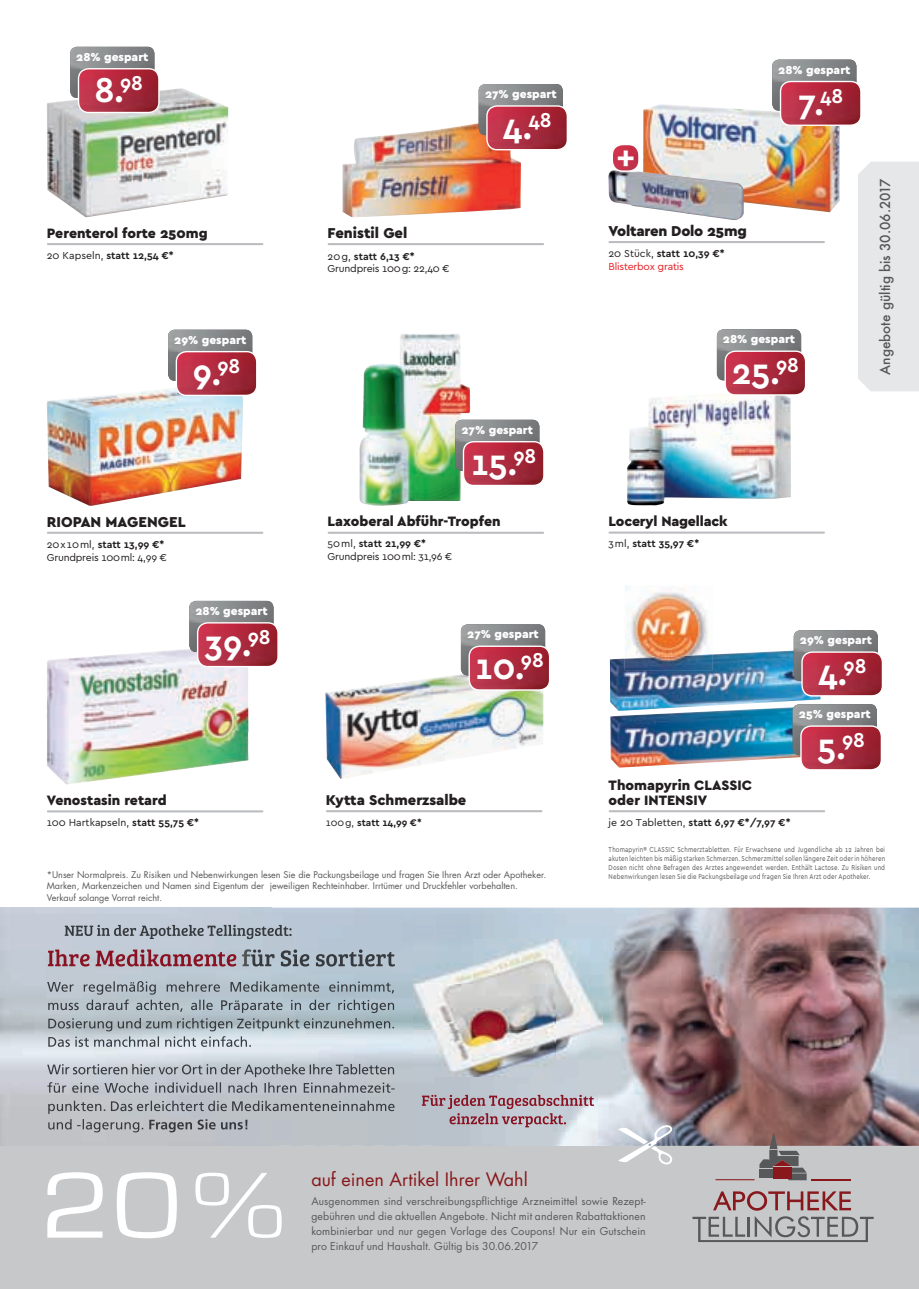
<style>
.page{position:relative;width:919px;height:1289px;background:#fff}
.page>*{position:absolute;margin:0;border:0;box-sizing:border-box;transform-origin:0 0}
.t1{font:97.05px "Eurostile";color:#fff;scale:1.18 1}
.t2{font:700 36px "Cera";color:#fff;scale:.95 1}
.t3{font:700 33.45px "Cera";color:#fff}
.t4{font:18px "Futura";color:#88181b}
.t5{font:900 15px "Cera";color:#231f20}
.t6{font:900 14.85px "Cera";color:#231f20}
.t7{font:900 14.25px/15.3px "Cera";color:#231f20}
.t8{font:500 13.5px "Futura";color:#57585a}
.t9{font:900 12px "Cera";color:#fff}
.t10{font:10.5px/15px "Futura";letter-spacing:.01em;color:#57585a;text-align:justify}
.t11{font:10.5px/12.6px "Cera";letter-spacing:-.02em;color:#231f20}
.t12{font:700 10.5px "Cera";color:#231f20}
.t13{font:10.5px/12.6px "Cera";letter-spacing:-.02em;color:#e41f25}
.t14{font:10.5px "Cera";color:#231f20}
.t15{font:700 10.05px "Cera";color:#231f20}
.t16{font:9px/11.2px "Futura";color:#57585a}
.t17{font:7.5px/9px "Cera";letter-spacing:.025em;color:#57585a;text-align:justify;scale:.81 1}
.s1{font-weight:400}
.s2{font-weight:700}
.s3{color:#231f20}
.s4{font-weight:700;color:#231f20}
</style>
<div class="page">
<div style="left:858px;top:162px;width:60px;height:229px;background:#e6e7e9"></div>
<div style="left:0;top:1144px;width:918px;height:144px;background:#c7c8ca"></div>
<img style="left:0;top:907px;width:434px;height:156px">
<img style="left:434px;top:907px;width:484px;height:44px">
<img style="left:602px;top:951px;width:316px;height:112px">
<svg style="left:65px;top:924px;width:226px;height:15px;background:#98a1aa"></svg>
<svg style="left:242px;top:949px;width:153px;height:17px;background:#8a969f"></svg>
<svg style="left:48px;top:949px;width:188px;height:17px;background:#aa8390"></svg>
<img style="left:413px;top:939px;width:189px;height:124px">
<svg style="left:47px;top:981px;width:347px;height:65px;background:#a8b4bc"></svg>
<svg style="left:692px;top:1191px;width:181px;height:50px"></svg>
<hr style="left:747px;top:1216px;width:3px;height:20px;background:#57585a">
<img style="left:359px;top:364px;width:41px;height:142px">
<hr style="left:328px;top:531px;width:215px;height:3px;background:#bcbdc0">
<img style="left:455px;top:420px;width:84px;height:51px">
<img style="left:463px;top:441px;width:79px;height:43px">
<div style="left:463px;top:441px;width:81px;height:45px;border:1px solid #fff;border-radius:10px"></div>
<hr style="left:609px;top:531px;width:214px;height:2px;background:#bcbdc0">
<img style="left:627px;top:394px;width:164px;height:111px">
<img style="left:716px;top:329px;width:85px;height:51px">
<img style="left:725px;top:351px;width:79px;height:44px">
<div style="left:724px;top:350px;width:82px;height:45px;border:1px solid #fff;border-radius:10px"></div>
<hr style="left:327px;top:810px;width:214px;height:2px;background:#bcbdc0">
<img style="left:325px;top:666px;width:218px;height:113px">
<img style="left:461px;top:624px;width:84px;height:51px">
<img style="left:469px;top:646px;width:79px;height:44px">
<div style="left:468px;top:645px;width:82px;height:45px;border:1px solid #fff;border-radius:10px"></div>
<hr style="left:48px;top:531px;width:214px;height:3px;background:#bcbdc0">
<img style="left:47px;top:388px;width:196px;height:118px">
<img style="left:168px;top:330px;width:84px;height:51px">
<img style="left:176px;top:351px;width:79px;height:44px">
<div style="left:176px;top:351px;width:81px;height:45px;border:1px solid #fff;border-radius:10px"></div>
<hr style="left:48px;top:810px;width:214px;height:2px;background:#bcbdc0">
<img style="left:47px;top:649px;width:168px;height:135px">
<img style="left:189px;top:601px;width:84px;height:51px">
<img style="left:198px;top:623px;width:79px;height:43px">
<div style="left:197px;top:622px;width:82px;height:45px;border:1px solid #fff;border-radius:10px"></div>
<hr style="left:48px;top:243px;width:214px;height:2px;background:#bcbdc0">
<img style="left:47px;top:88px;width:181px;height:129px">
<img style="left:70px;top:47px;width:84px;height:51px">
<img style="left:78px;top:69px;width:81px;height:43px">
<div style="left:78px;top:68px;width:82px;height:45px;border:1px solid #fff;border-radius:10px"></div>
<img style="left:643px;top:104px;width:196px;height:108px">
<hr style="left:609px;top:241px;width:214px;height:2px;background:#bcbdc0">
<img style="left:772px;top:60px;width:84px;height:51px">
<img style="left:780px;top:81px;width:79px;height:44px">
<div style="left:779px;top:81px;width:82px;height:45px;border:1px solid #fff;border-radius:10px"></div>
<img style="left:608px;top:170px;width:135px;height:50px">
<img style="left:612px;top:146px;width:27px;height:25px">
<div style="left:611px;top:144px;width:28px;height:28px;border:1px solid #fff;border-radius:10px"></div>
<img style="left:342px;top:123px;width:179px;height:94px">
<img style="left:478px;top:84px;width:85px;height:51px">
<img style="left:487px;top:106px;width:79px;height:44px">
<div style="left:486px;top:105px;width:82px;height:45px;border:1px solid #fff;border-radius:10px"></div>
<hr style="left:328px;top:243px;width:215px;height:2px;background:#bcbdc0">
<img style="left:610px;top:650px;width:210px;height:56px">
<img style="left:610px;top:706px;width:190px;height:61px">
<hr style="left:609px;top:810px;width:215px;height:2px;background:#bcbdc0">
<img style="left:793px;top:630px;width:84px;height:51px">
<img style="left:802px;top:652px;width:79px;height:43px">
<div style="left:801px;top:651px;width:82px;height:45px;border:1px solid #fff;border-radius:10px"></div>
<img style="left:792px;top:704px;width:84px;height:51px">
<img style="left:800px;top:726px;width:80px;height:42px">
<div style="left:800px;top:725px;width:82px;height:45px;border:1px solid #fff;border-radius:10px"></div>
<img style="left:624px;top:586px;width:88px;height:68px">
<img style="left:624px;top:654px;width:88px;height:16px">
<svg style="left:0;top:1063px;width:918px;height:117px"></svg>
<h3 class="t9" style="left:76px;top:49px;width:74px">28% gespart</h3>
<h2 class="t2" style="left:94px;top:66px;width:53px">8.<sup>98</sup></h2>
<h3 class="t7" style="left:47px;top:224px;width:162px">Perenterol forte 250mg</h3>
<h3 class="t12" style="left:47px;top:248px;width:128px"><span class="s1">20 Kapseln,</span> statt 12,54 €*</h3>
<h3 class="t9" style="left:174px;top:332px;width:74px">29% gespart</h3>
<h2 class="t2" style="left:193px;top:349px;width:51px">9.<sup>98</sup></h2>
<h3 class="t5" style="left:47px;top:512px;width:140px">RIOPAN MAGENGEL</h3>
<h3 class="t11" style="left:47px;top:537px;width:121px">20x10ml, <span class="s2">statt 13,99 €*<br></span>Grundpreis 100ml: 4,99 €</h3>
<h3 class="t9" style="left:195px;top:603px;width:74px">28% gespart</h3>
<h2 class="t2" style="left:205px;top:620px;width:71px">39.<sup>98</sup></h2>
<h3 class="t7" style="left:47px;top:792px;width:121px">Venostasin retard</h3>
<h3 class="t14" style="left:47px;top:815px;width:154px">100 Hartkapseln, <span class="s2">statt 55,75 €*</span></h3>
<h3 class="t9" style="left:485px;top:86px;width:73px">27% gespart</h3>
<h3 class="t5" style="left:327px;top:223px;width:81px">Fenistil Gel</h3>
<h3 class="t11" style="left:327px;top:249px;width:123px">20g, <span class="s2">statt 6,13 €*<br></span>Grundpreis 100g: 22,40 €</h3>
<h2 class="t2" style="left:502px;top:103px;width:53px">4.<sup>48</sup></h2>
<h3 class="t9" style="left:461px;top:422px;width:73px">27% gespart</h3>
<h2 class="t2" style="left:471px;top:439px;width:70px">15.<sup>98</sup></h2>
<h3 class="t7" style="left:327px;top:513px;width:174px">Laxoberal Abführ-Tropfen</h3>
<h3 class="t11" style="left:327px;top:537px;width:126px">50ml, <span class="s2">statt 21,99 €*<br></span>Grundpreis 100ml: 31,96 €</h3>
<h3 class="t9" style="left:467px;top:626px;width:73px">27% gespart</h3>
<h2 class="t2" style="left:475px;top:643px;width:74px">10.<sup>98</sup></h2>
<h3 class="t6" style="left:326px;top:790px;width:142px">Kytta Schmerzsalbe</h3>
<h3 class="t15" style="left:326px;top:815px;width:97px"><span class="s1">100g,</span> statt 14,99 €*</h3>
<p class="t16" style="left:47px;top:869px;width:501px">*Unser Normalpreis. Zu Risiken und Nebenwirkungen lesen Sie die Packungsbeilage und fragen Sie Ihren Arzt oder Apotheker.<br>Marken, Markenzeichen und Namen sind Eigentum der jeweiligen Rechteinhaber. Irrtümer und Druckfehler vorbehalten.<br>Verkauf solange Vorrat reicht.</p>
<h3 class="t9" style="left:778px;top:62px;width:74px">28% gespart</h3>
<h3 class="t3" style="left:616px;top:135px;width:20px">+</h3>
<h3 class="t5" style="left:608px;top:221px;width:140px">Voltaren Dolo 25mg</h3>
<h3 class="t13" style="left:608px;top:247px;width:118px"><span class="s3">20 Stück,</span> <span class="s4">statt 10,39 €*<br></span>Blisterbox gratis</h3>
<h2 class="t2" style="left:798px;top:79px;width:49px">7.<sup>48</sup></h2>
<h3 class="t9" style="left:722px;top:331px;width:74px">28% gespart</h3>
<h2 class="t2" style="left:731px;top:348px;width:72px">25.<sup>98</sup></h2>
<h3 class="t8" style="left:875px;top:375px;width:198px;rotate:-90deg">Angebote gültig bis 30.06.2017</h3>
<h3 class="t7" style="left:608px;top:513px;width:121px">Loceryl Nagellack</h3>
<h3 class="t12" style="left:608px;top:536px;width:92px"><span class="s1">3ml,</span> statt 35,97 €*</h3>
<h3 class="t9" style="left:799px;top:632px;width:74px">29% gespart</h3>
<h2 class="t2" style="left:818px;top:649px;width:52px">4.<sup>98</sup></h2>
<h3 class="t9" style="left:798px;top:706px;width:73px">25% gespart</h3>
<h3 class="t7" style="left:608px;top:776px;width:145px">Thomapyrin CLASSIC oder INTENSIV</h3>
<h3 class="t12" style="left:608px;top:815px;width:183px"><span class="s1">je 20 Tabletten,</span> statt 6,97 €*/7,97 €*</h3>
<h2 class="t2" style="left:817px;top:723px;width:51px">5.<sup>98</sup></h2>
<p class="t17" style="left:608px;top:844px;width:343px">Thomapyrin® CLASSIC Schmerztabletten. Für Erwachsene und Jugendliche ab 12 Jahren bei akuten leichten bis mäßig starken Schmerzen. Schmerzmittel sollen längere Zeit oder in höheren Dosen nicht ohne Befragen des Arztes angewendet werden. Enthält Lactose. Zu Risiken und Nebenwirkungen lesen Sie die Packungsbeilage und fragen Sie Ihren Arzt oder Apotheker.</p>
<h1 class="t1" style="left:41px;top:1153px;width:207px">20%</h1>
<h3 class="t4" style="left:311px;top:1167px;width:218px">auf einen Artikel Ihrer Wahl</h3>
<p class="t10" style="left:311px;top:1193px;width:336px">Ausgenommen sind verschreibungspflichtige Arzneimittel sowie Rezept&shy;gebühren und die aktuellen Angebote. Nicht mit anderen Rabattaktionen kombinierbar und nur gegen Vorlage des Coupons! Nur ein Gutschein pro Einkauf und Haushalt. Gültig bis 30.06.2017</p>
</div>
